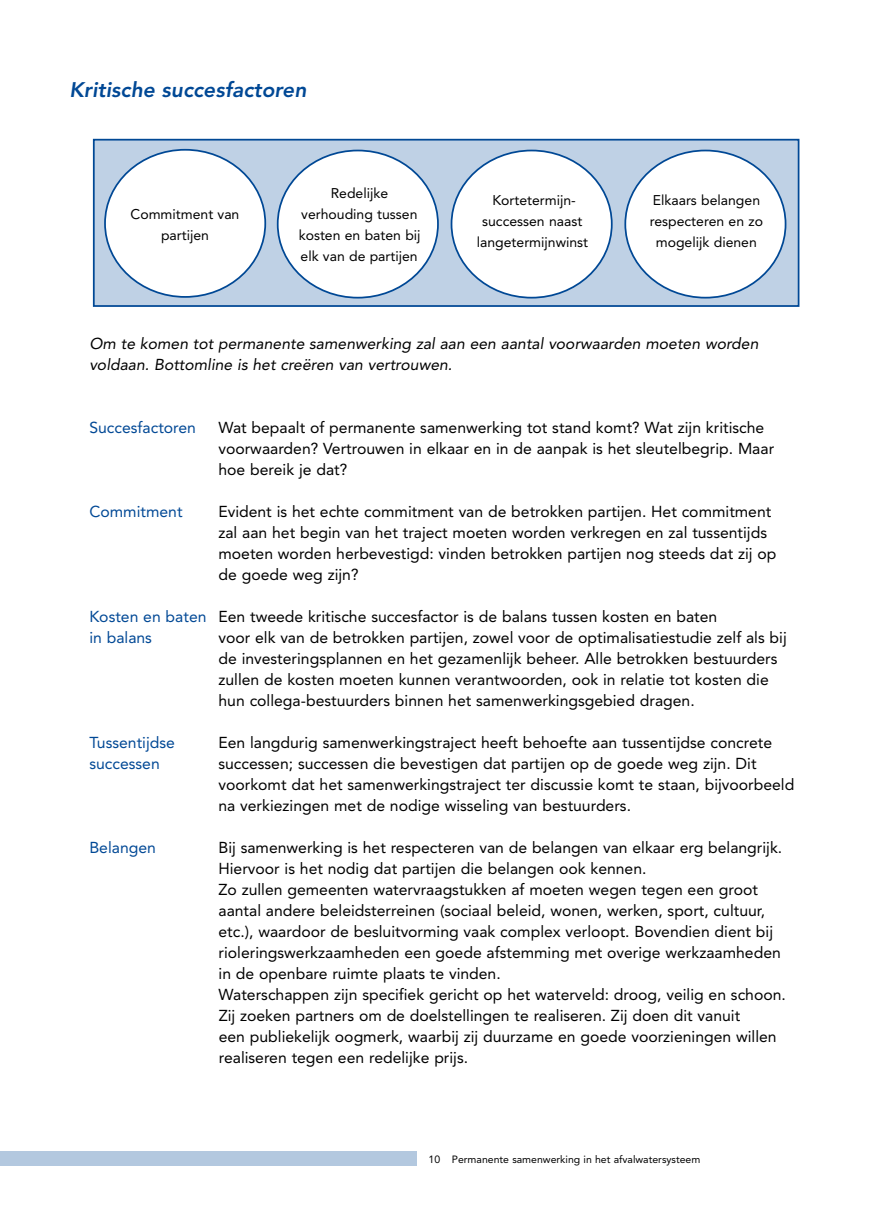
<style>
.page{position:relative;width:869px;height:1216px;background:#fff}
.page>*{position:absolute;margin:0;border:0;box-sizing:border-box;transform-origin:0 0}
.t1{font:italic 800 21px "Avenir";color:#004895}
.t2{font:15.75px/21px "Avenir";color:#000}
.t3{font:italic 15.75px/21px "Avenir";color:#000}
.t4{font:15.75px "Avenir";color:#004895}
.t5{font:14px/21px "Avenir";color:#000;text-align:center}
.t6{font:10.5px "Avenir";color:#000}
.s1{color:#004895}
</style>
<div class="page">
<div style="left:94px;top:140px;width:704px;height:166px;background:#bfd1e5"></div>
<div style="left:93px;top:139px;width:706px;height:168px;border:2px solid #004895"></div>
<div style="left:105px;top:150px;width:160px;height:147px;background:#fff;border-radius:50%"></div>
<div style="left:451px;top:150px;width:160px;height:148px;background:#fff;border-radius:50%"></div>
<div style="left:277px;top:150px;width:161px;height:148px;background:#fff;border-radius:50%"></div>
<div style="left:625px;top:150px;width:160px;height:148px;background:#fff;border-radius:50%"></div>
<div style="left:0;top:1150px;width:416px;height:15px;background:#b3c8df"></div>
<h1 class="t1" style="left:69px;top:77px;width:238px">Kritische succesfactoren</h1>
<p class="t5" style="left:130px;top:203px;width:110px">Commitment van partijen</p>
<p class="t5" style="left:298px;top:182px;width:123px">Redelijke verhouding tussen kosten en baten bij elk van de partijen</p>
<p class="t5" style="left:649px;top:190px;width:115px">Elkaars belangen respecteren en zo mogelijk dienen</p>
<p class="t5" style="left:476px;top:190px;width:113px">Kortetermijn&shy;successen naast langetermijnwinst</p>
<p class="t3" style="left:89px;top:333px;width:670px">Om te komen tot permanente samenwerking zal aan een aantal voorwaarden moeten worden voldaan. Bottomline is het creëren van vertrouwen.</p>
<p class="t4" style="left:89px;top:418px;width:108px">Succesfactoren</p>
<p class="t2" style="left:218px;top:417px;width:557px">Wat bepaalt of permanente samenwerking tot stand komt? Wat zijn kritische voorwaarden? Vertrouwen in elkaar en in de aanpak is het sleutelbegrip. Maar hoe bereik je dat?</p>
<p class="t4" style="left:89px;top:502px;width:95px">Commitment</p>
<p class="t2" style="left:218px;top:501px;width:559px">Evident is het echte commitment van de betrokken partijen. Het commitment zal aan het begin van het traject moeten worden verkregen en zal tussentijds moeten worden herbevestigd: vinden betrokken partijen nog steeds dat zij op de goede weg zijn?</p>
<p class="t2" style="left:89px;top:606px;width:629px"><span class="s1">Kosten en baten</span> Een tweede kritische succesfactor is de balans tussen kosten en baten <span class="s1">in balans</span></p>
<p class="t2" style="left:218px;top:627px;width:569px">voor elk van de betrokken partijen, zowel voor de optimalisatiestudie zelf als bij de investerings-plannen en het gezamenlijk beheer. Alle betrokken bestuurders zullen de kosten moeten kunnen verantwoorden, ook in relatie tot kosten die hun collega-bestuurders binnen het samenwerkingsgebied dragen.</p>
<p class="t4" style="left:89px;top:733px;width:87px">Tussentijdse</p>
<p class="t2" style="left:218px;top:732px;width:555px">Een langdurig samenwerkingstraject heeft behoefte aan tussentijdse concrete</p>
<p class="t4" style="left:89px;top:754px;width:72px">successen</p>
<p class="t2" style="left:218px;top:753px;width:577px">successen; successen die bevestigen dat partijen op de goede weg zijn. Dit voorkomt dat het samenwerkingstraject ter discussie komt te staan, bijvoorbeeld na verkiezingen met de nodige wisseling van bestuurders.</p>
<p class="t4" style="left:89px;top:838px;width:68px">Belangen</p>
<p class="t2" style="left:218px;top:837px;width:568px">Bij samenwerking is het respecteren van de belangen van elkaar erg belangrijk.<br>Hiervoor is het nodig dat partijen die belangen ook kennen.<br>Zo zullen gemeenten watervraagstukken af moeten wegen tegen een groot aantal andere beleidsterreinen (sociaal beleid, wonen, werken, sport, cultuur, etc.), waardoor de besluitvorming vaak complex verloopt. Bovendien dient bij rioleringswerkzaam- heden een goede afstemming met overige werkzaamheden in de openbare ruimte plaats te vinden.<br>Waterschappen zijn specifiek gericht op het waterveld: droog, veilig en schoon.<br>Zij zoeken partners om de doelstellingen te realiseren. Zij doen dit vanuit<br>een publiekelijk oogmerk, waarbij zij duurzame en goede voorzieningen willen realiseren tegen een redelijke prijs.</p>
<p class="t6" style="left:428px;top:1152px;width:273px">10 Permanente samenwerking in het afvalwatersysteem</p>
</div>
